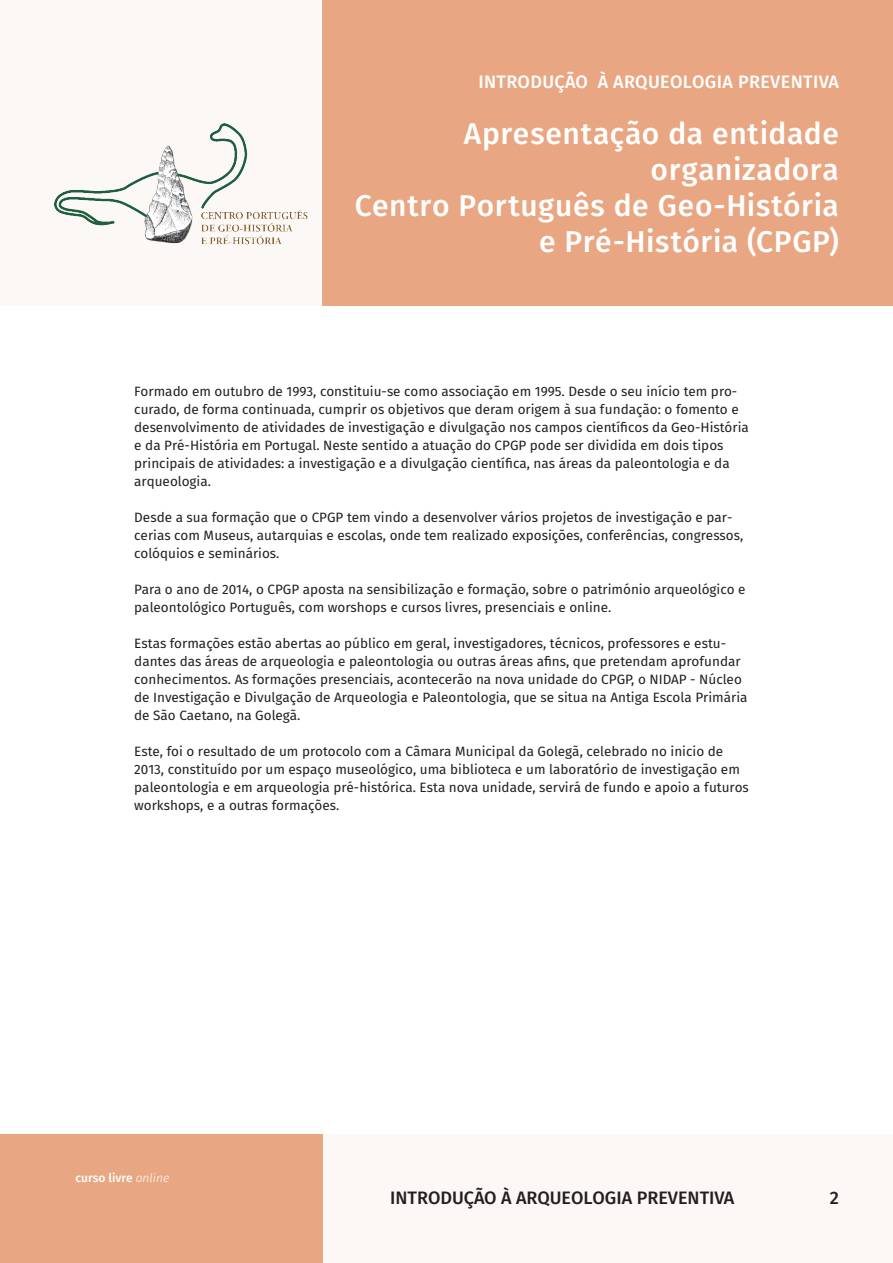
<style>
.page{position:relative;width:893px;height:1263px;background:#fff}
.page>*{position:absolute;margin:0;border:0;box-sizing:border-box;transform-origin:0 0}
.Headline{font:500 30px/36px "Fira Sans";letter-spacing:.02em;color:#fff;text-align:right}
.t1{font:500 18px "Fira Sans";color:#231f20}
.Section_Header_-_Align_Right{font:500 18px "Fira Sans";letter-spacing:.02em;color:#fff}
.Body_Text_-_2pt_Space_After{font:13.5px/18px "Fira Sans";color:#231f20}
.t2{font:500 12px "Fira Sans";color:#fff}
.s1{font-weight:300;font-style:italic}
</style>
<div class="page">
<div style="left:322px;top:0;width:571px;height:306px;background:#e8a782"></div>
<div style="left:0;top:1134px;width:323px;height:129px;background:#e8a782"></div>
<div style="left:0;top:0;width:321px;height:306px;background:#fbf8f6"></div>
<div style="left:323px;top:1134px;width:570px;height:129px;background:#fbf8f6"></div>
<img style="left:54px;top:124px;width:253px;height:121px">
<p class="Section_Header_-_Align_Right" style="left:478px;top:69px;width:362px">INTRODUÇÃO À ARQUEOLOGIA PREVENTIVA</p>
<p class="Headline" style="left:464px;top:116px;width:377px">Apresentação da entidade organizadora</p>
<p class="Headline" style="left:355px;top:188px;width:486px">Centro Português de Geo-História</p>
<p class="Headline" style="left:539px;top:224px;width:301px">e Pré-História (CPGP)</p>
<p class="Body_Text_-_2pt_Space_After" style="left:134px;top:382px;width:616px">Formado em outubro de 1993, constituiu-se como associação em 1995. Desde o seu início tem pro&shy;curado, de forma continuada, cumprir os objetivos que deram origem à sua fundação: o fomento e desenvolvimento de atividades de investigação e divulgação nos campos científicos da Geo-História e da Pré-História em Portugal. Neste sentido a atuação do CPGP pode ser dividida em dois tipos principais de atividades: a investigação e a divulgação científica, nas áreas da paleontologia e da arqueologia.</p>
<p class="Body_Text_-_2pt_Space_After" style="left:134px;top:508px;width:611px">Desde a sua formação que o CPGP tem vindo a desenvolver vários projetos de investigação e par&shy;cerias com Museus, autarquias e escolas, onde tem realizado exposições, conferências, congressos, colóquios e seminários.</p>
<p class="Body_Text_-_2pt_Space_After" style="left:134px;top:580px;width:613px">Para o ano de 2014, o CPGP aposta na sensibilização e formação, sobre o património arqueológico e paleontológico Português, com worshops e cursos livres, presenciais e online.</p>
<p class="Body_Text_-_2pt_Space_After" style="left:134px;top:634px;width:615px">Estas formações estão abertas ao público em geral, investigadores, técnicos, professores e estu&shy;dantes das áreas de arqueologia e paleontologia ou outras áreas afins, que pretendam aprofundar conhecimentos. As formações presenciais, acontecerão na nova unidade do CPGP, o NIDAP - Núcleo de Investigação e Divulgação de Arqueologia e Paleontologia, que se situa na Antiga Escola Primária de São Caetano, na Golegã.</p>
<p class="Body_Text_-_2pt_Space_After" style="left:134px;top:742px;width:616px">Este, foi o resultado de um protocolo com a Câmara Municipal da Golegã, celebrado no inicio de 2013, constituído por um espaço museológico, uma biblioteca e um laboratório de investigação em paleontologia e em arqueologia pré-histórica. Esta nova unidade, servirá de fundo e apoio a futuros workshops, e a outras formações.</p>
<p class="t2" style="left:76px;top:1169px;width:95px">curso livre <span class="s1">online</span></p>
<h2 class="t1" style="left:390px;top:1185px;width:346px">INTRODUÇÃO À ARQUEOLOGIA PREVENTIVA</h2>
<h2 class="t1" style="left:830px;top:1185px;width:11px">2</h2>
</div>
